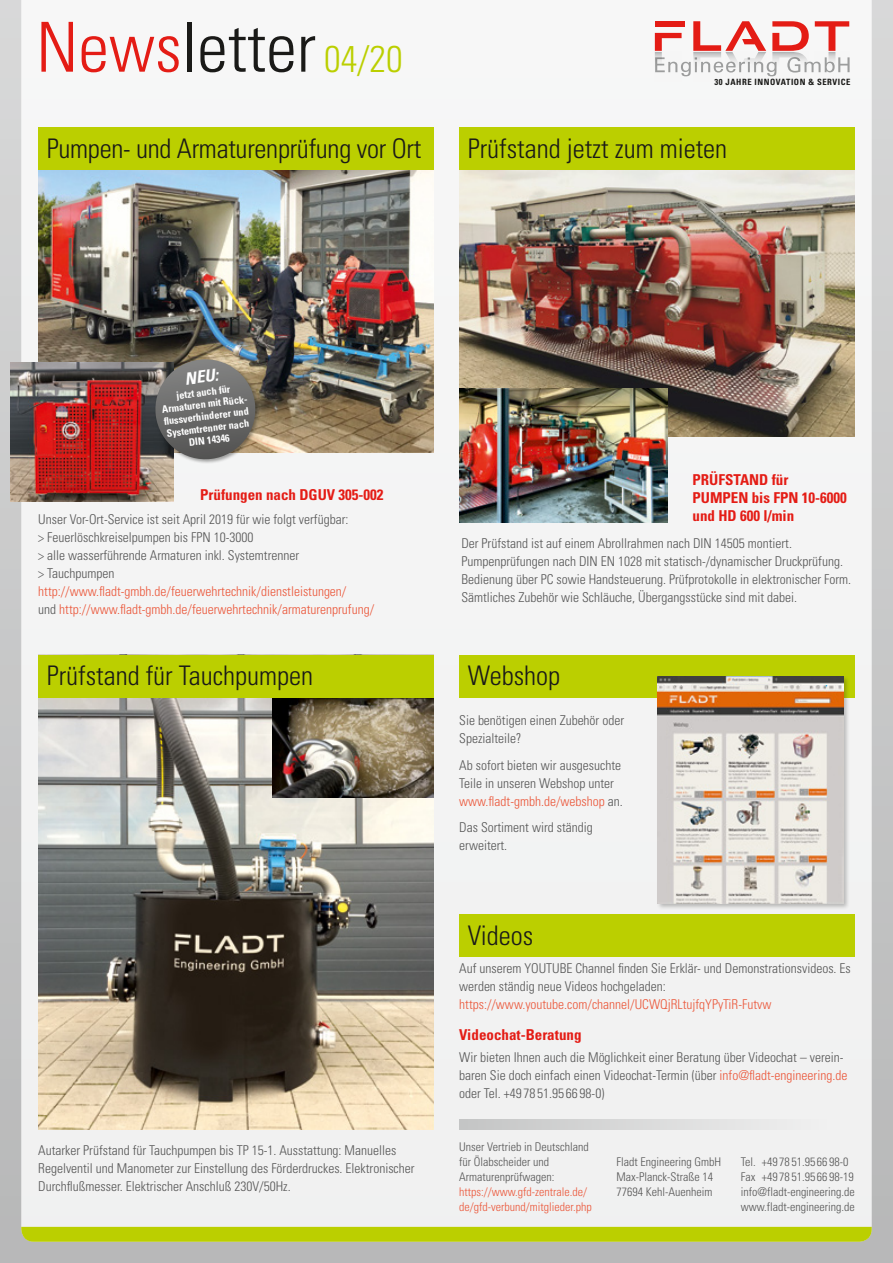
<style>
.page{position:relative;width:893px;height:1263px;background:#fff}
.page>*{position:absolute;margin:0;border:0;box-sizing:border-box;transform-origin:0 0}
.t1{font:300 condensed 69px "Univers";color:#1a1a18}
.t2{font:300 condensed 27px "Univers";color:#1a1a18}
.t3{font:italic 700 condensed 16.8px "Univers";color:#fff}
.t4{font:700 condensed 15px/18px "Univers";color:#e41c15}
.t5{font:300 condensed 13.5px/18px "Univers";color:#565656}
.t6{font:300 condensed 13.5px/18px "Univers";color:#eb573a}
.t7{font:300 condensed 12px/15px "Univers";color:#565656}
.t8{font:300 condensed 12px/15px "Univers";color:#eb573a}
.t9{font:700 condensed 10.2px/12.1px "Univers";color:#fff;text-align:center}
.t10{font:700 condensed 8.7px "Univers";letter-spacing:.06em;color:#1a1a18}
.s1{color:#e41c15}
.s2{font-size:37.2px;color:#bbcf00}
.s3{color:#565656}
.s4{color:#eb573a}
</style>
<div class="page">
<div style="left:0;top:0;width:893px;height:1263px;background:linear-gradient(to bottom,#d8d9d9,#b7b8b8)"></div>
<div style="left:21px;top:0;width:851px;height:1227px;background:#f3f4f4"></div>
<svg style="left:21px;top:1227px;width:851px;height:15px;background:#bbcf04"></svg>
<svg style="left:655px;top:21px;width:195px;height:60px"></svg>
<img style="left:459px;top:170px;width:396px;height:266px">
<img style="left:459px;top:388px;width:208px;height:134px">
<div style="left:459px;top:655px;width:396px;height:42px;background:#bbcf00"></div>
<div style="left:459px;top:914px;width:396px;height:43px;background:#bbcf00"></div>
<div style="left:656px;top:676px;width:194px;height:234px;background:#1a1a18;opacity:.28"></div>
<img style="left:658px;top:676px;width:185px;height:227px">
<svg style="left:459px;top:1119px;width:413px;height:10px;background:#dcdcdc"></svg>
<img style="left:38px;top:697px;width:396px;height:433px">
<img style="left:272px;top:698px;width:162px;height:99px">
<div style="left:38px;top:655px;width:396px;height:42px;background:#bbcf00"></div>
<img style="left:38px;top:170px;width:396px;height:283px">
<img style="left:10px;top:362px;width:163px;height:140px">
<div style="left:155px;top:358px;width:105px;height:106px;background:#1a1a18;opacity:.4"></div>
<svg style="left:152px;top:359px;width:106px;height:103px;background:#75736f"></svg>
<div style="left:38px;top:128px;width:396px;height:42px;background:#bbcf00"></div>
<div style="left:459px;top:128px;width:396px;height:42px;background:#bbcf00"></div>
<h1 class="t1" style="left:36px;top:6px;width:368px"><span class="s1">News</span>letter <span class="s2">04/20</span></h1>
<p class="t10" style="left:714px;top:76px;width:137px">30 JAHRE INNOVATION &amp; SERVICE</p>
<h2 class="t2" style="left:47px;top:132px;width:376px">Pumpen- und Armaturenprüfung vor Ort</h2>
<h2 class="t2" style="left:468px;top:132px;width:261px">Prüfstand jetzt zum mieten</h2>
<p class="t3" style="left:184px;top:369px;width:35px;rotate:-7deg">NEU:</p>
<p class="t9" style="left:160px;top:391px;width:89px;rotate:-7deg">jetzt auch für<br>Armaturen mit Rück&shy;fl ussverhinderer und<br>Systemtrenner nach<br>DIN 14346</p>
<p class="t4" style="left:200px;top:485px;width:185px">Prüfungen nach DGUV 305-002</p>
<p class="t5" style="left:38px;top:510px;width:312px">Unser Vor-Ort-Service ist seit April 2019 für wie folgt verfügbar: &gt; Feuerlöschkreiselpumpen bis FPN 10-3000<br>&gt; alle wasserführende Armaturen inkl. Systemtrenner<br>&gt; Tauchpumpen</p>
<p class="t6" style="left:38px;top:582px;width:337px">http://www.fladt-gmbh.de/feuerwehrtechnik/dienstleistungen/<br><span class="s3">und</span> http://www.fladt-gmbh.de/feuerwehrtechnik/armaturenprufung/</p>
<h2 class="t2" style="left:47px;top:660px;width:268px">Prüfstand für Tauchpumpen</h2>
<p class="t5" style="left:38px;top:1141px;width:378px">Autarker Prüfstand für Tauchpumpen bis TP 15-1. Ausstattung: Manuelles<br>Regelventil und Manometer zur Einstellung des Förderdruckes. Elektronischer<br>Durchflußmesser. Elektrischer Anschluß 230V/50Hz.</p>
<p class="t4" style="left:693px;top:471px;width:156px">PRÜFSTAND für<br>PUMPEN bis FPN 10-6000 und HD 600 l/min</p>
<p class="t5" style="left:461px;top:534px;width:391px">Der Prüfstand ist auf einem Abrollrahmen nach DIN 14505 montiert.<br>Pumpenprüfungen nach DIN EN 1028 mit statisch-/dynamischer Druckprüfung.<br>Bedienung über PC sowie Handsteuerung. Prüfprotokolle in elektronischer Form.<br>Sämtliches Zubehör wie Schläuche, Übergangsstücke sind mit dabei.</p>
<h2 class="t2" style="left:468px;top:660px;width:94px">Webshop</h2>
<p class="t5" style="left:459px;top:711px;width:166px">Sie benötigen einen Zubehör oder<br>Spezialteile?</p>
<p class="t5" style="left:459px;top:756px;width:165px">Ab sofort bieten wir ausgesuchte<br>Teile in unseren Webshop unter <span class="s4">www.fladt-gmbh.de/webshop</span> an.</p>
<p class="t5" style="left:459px;top:818px;width:135px">Das Sortiment wird ständig erweitert.</p>
<h2 class="t2" style="left:468px;top:919px;width:67px">Videos</h2>
<p class="t5" style="left:459px;top:959px;width:393px">Auf unserem YOUTUBE Channel finden Sie Erklär- und Demonstrationsvideos. Es werden ständig neue Videos hochgeladen:</p>
<p class="t6" style="left:459px;top:995px;width:314px">https://www.youtube.com/channel/UCWQjRLtujfqYPyTiR-Futvw</p>
<p class="t4" style="left:459px;top:1025px;width:124px">Videochat-Beratung</p>
<p class="t5" style="left:459px;top:1048px;width:390px">Wir bieten Ihnen auch die Möglichkeit einer Beratung über Videochat – verein&shy;baren Sie doch einfach einen Videochat-Termin (über <span class="s4">info@fladt-engineering.de </span>oder Tel. +49 78 51.95 66 98-0)</p>
<p class="t7" style="left:459px;top:1139px;width:131px">Unser Vertrieb in Deutschland für Ölabscheider und<br>Armaturenprüfwagen:</p>
<p class="t8" style="left:459px;top:1184px;width:134px">https://www.gfd-zentrale.de/ de/gfd-verbund/mitglieder.php</p>
<p class="t7" style="left:617px;top:1154px;width:106px">Fladt Engineering GmbH<br>Max-Planck-Straße 14<br>77694 Kehl-Auenheim</p>
<p class="t7" style="left:741px;top:1154px;width:116px">Tel. +49 78 51.95 66 98-0<br>Fax +49 78 51.95 66 98-19 info@fladt-engineering.de www.fladt-engineering.de</p>
</div>
